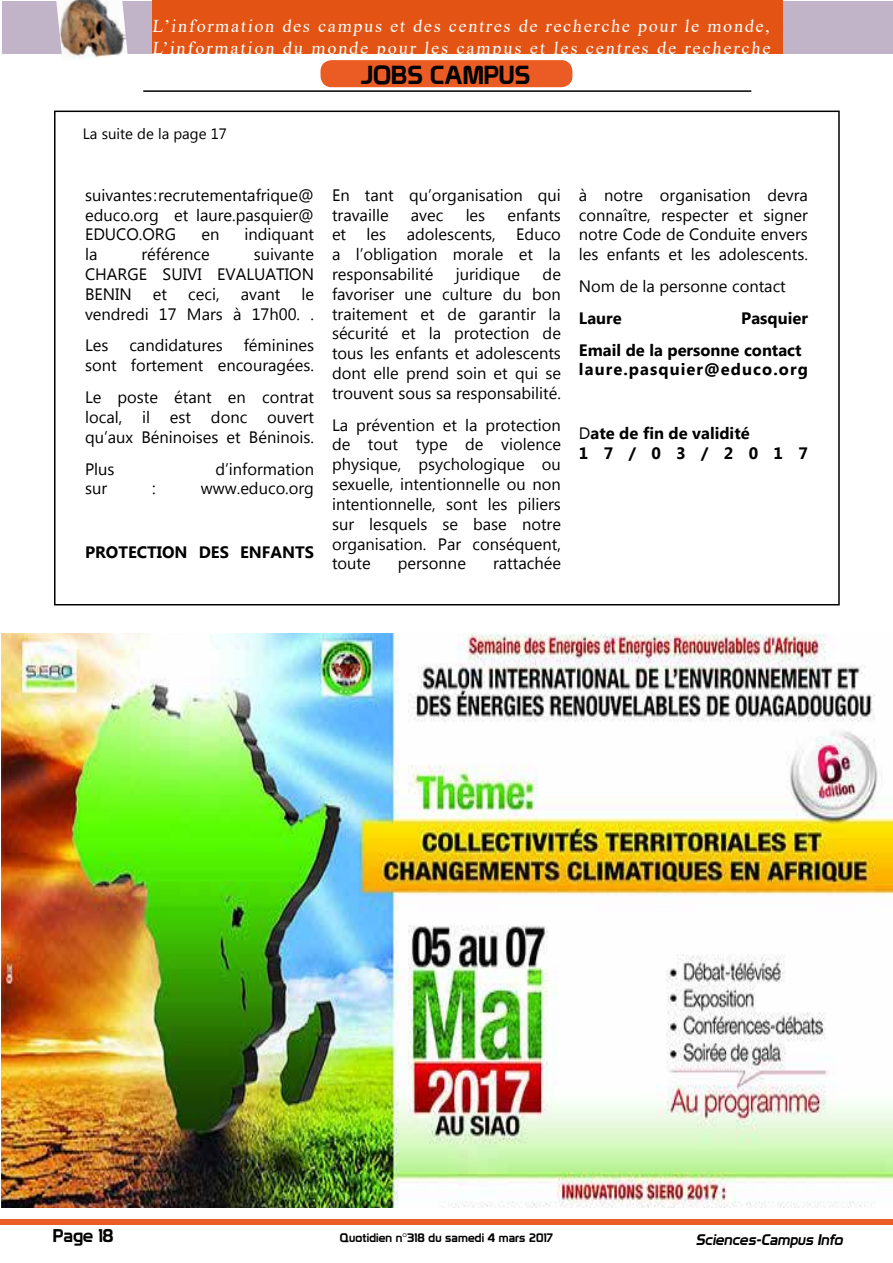
<style>
.page{position:relative;width:893px;height:1263px;background:#fff}
.page>*{position:absolute;margin:0;border:0;box-sizing:border-box;transform-origin:0 0}
.t1{font:25.5px "Prototype";color:#000}
.t2{font:18px/21.6px "Times New Roman";letter-spacing:.105em;color:#fff}
.t3{font:18px "Prototype";color:#000}
.t4{font:16.5px/19.8px "Myanmar Text";color:#000;text-align:justify}
.t5{font:700 16.5px/31.8px "Myanmar Text";color:#000}
.t6{font:700 16.5px "Myanmar Text";letter-spacing:.065em;color:#000}
.t7{font:italic 15px "Prototype";color:#000}
.t8{font:15px "Myanmar Text";color:#000}
.t9{font:12px "Prototype";letter-spacing:.01em;color:#000}
.s1{font-weight:400}
</style>
<div class="page">
<div style="left:1px;top:1219px;width:892px;height:6px;background:#ea5c24"></div>
<div style="left:2px;top:1px;width:891px;height:53px;background:#c2b4c8"></div>
<div style="left:152px;top:0;width:630px;height:54px;background:#e35414"></div>
<img style="left:56px;top:0;width:72px;height:59px">
<hr style="left:143px;top:90px;width:608px;height:2px;background:#000">
<div style="left:321px;top:61px;width:251px;height:25px;background:#ea5c24;border-radius:11px"></div>
<div style="left:320px;top:60px;width:252px;height:27px;border:2px solid #ea5c24;border-radius:11px"></div>
<img style="left:1px;top:633px;width:892px;height:574px">
<p class="t2" style="left:152px;top:15px;width:622px">L’information des campus et des centres de recherche pour le monde,<br>L’information du monde pour les campus et les centres de recherche</p>
<p class="t8" style="left:83px;top:125px;width:145px">La suite de la page 17</p>
<p class="t4" style="left:85px;top:185px;width:230px">suivantes : recrutementafrique@ educo.org et laure.pasquier@ EDUCO.ORG</p>
<p class="t4" style="left:201px;top:225px;width:19px">en</p>
<p class="t4" style="left:245px;top:225px;width:71px">indiquant</p>
<p class="t4" style="left:85px;top:245px;width:14px">la</p>
<p class="t4" style="left:142px;top:245px;width:70px">référence</p>
<p class="t4" style="left:85px;top:245px;width:230px;text-indent:169px">suivante CHARGE SUIVI EVALUATION BENIN</p>
<p class="t4" style="left:85px;top:284px;width:230px;text-align:right">le<br>vendredi 17 Mars à 17h00. .</p>
<p class="t4" style="left:85px;top:336px;width:25px">Les</p>
<p class="t4" style="left:129px;top:336px;width:95px">candidatures</p>
<p class="t4" style="left:153px;top:284px;width:16px">et</p>
<p class="t4" style="left:188px;top:284px;width:33px">ceci,</p>
<p class="t4" style="left:241px;top:284px;width:41px">avant</p>
<p class="t4" style="left:85px;top:336px;width:230px;text-align:right">féminines<br>sont fortement encouragées.</p>
<p class="t4" style="left:85px;top:387px;width:230px">Le poste étant en contrat local, il est donc ouvert qu’aux Béninoises et Béninois.</p>
<p class="t4" style="left:85px;top:459px;width:31px">Plus</p>
<p class="t4" style="left:215px;top:459px;width:100px">d’information</p>
<p class="t4" style="left:85px;top:479px;width:24px">sur</p>
<p class="t4" style="left:152px;top:479px;width:5px">:</p>
<p class="t4" style="left:201px;top:479px;width:115px">www.educo.org</p>
<p class="t5" style="left:85px;top:536px;width:230px">PROTECTION DES ENFANTS</p>
<h1 class="t1" style="left:361px;top:60px;width:170px">JOBS CAMPUS</h1>
<p class="t4" style="left:332px;top:185px;width:230px">En tant qu’organisation qui travaille</p>
<p class="t4" style="left:332px;top:205px;width:230px;text-indent:175px">enfants et les adolescents, Educo a l’obligation morale et la responsabilité</p>
<p class="t4" style="left:411px;top:205px;width:34px">avec</p>
<p class="t4" style="left:466px;top:205px;width:21px">les</p>
<p class="t4" style="left:332px;top:264px;width:230px;text-indent:211px">de favoriser une culture du bon traitement et de garantir la sécurité et la protection de tous les enfants et adolescents dont elle prend soin et qui se trouvent sous sa responsabilité.</p>
<p class="t4" style="left:332px;top:415px;width:230px">La prévention et la protection de tout type de violence physique, psychologique ou sexuelle, intentionnelle ou non intentionnelle, sont les piliers sur lesquels se base notre organisation. Par conséquent, toute</p>
<p class="t4" style="left:456px;top:264px;width:66px">juridique</p>
<p class="t4" style="left:398px;top:554px;width:70px">personne</p>
<p class="t4" style="left:493px;top:554px;width:69px">rattachée</p>
<p class="t4" style="left:579px;top:185px;width:230px">à notre organisation devra connaître, respecter et signer notre Code de Conduite envers les enfants et les adolescents.</p>
<p class="t4" style="left:579px;top:276px;width:208px">Nom de la personne contact</p>
<p class="t5" style="left:579px;top:302px;width:44px">Laure</p>
<p class="t5" style="left:579px;top:302px;width:230px;text-indent:162px">Pasquier<br>Email de la personne contact</p>
<p class="t6" style="left:579px;top:360px;width:230px">laure.pasquier@educo.org</p>
<p class="t5" style="left:579px;top:423px;width:230px;line-height:19.8px"><span class="s1">D</span>ate de fin de validité<br>17/03/2017</p>
<p class="t3" style="left:53px;top:1225px;width:62px">Page 18</p>
<p class="t9" style="left:340px;top:1230px;width:214px">Quotidien n°318 du samedi 4 mars 2017</p>
<p class="t7" style="left:696px;top:1231px;width:152px">Sciences-Campus Info</p>
</div>
